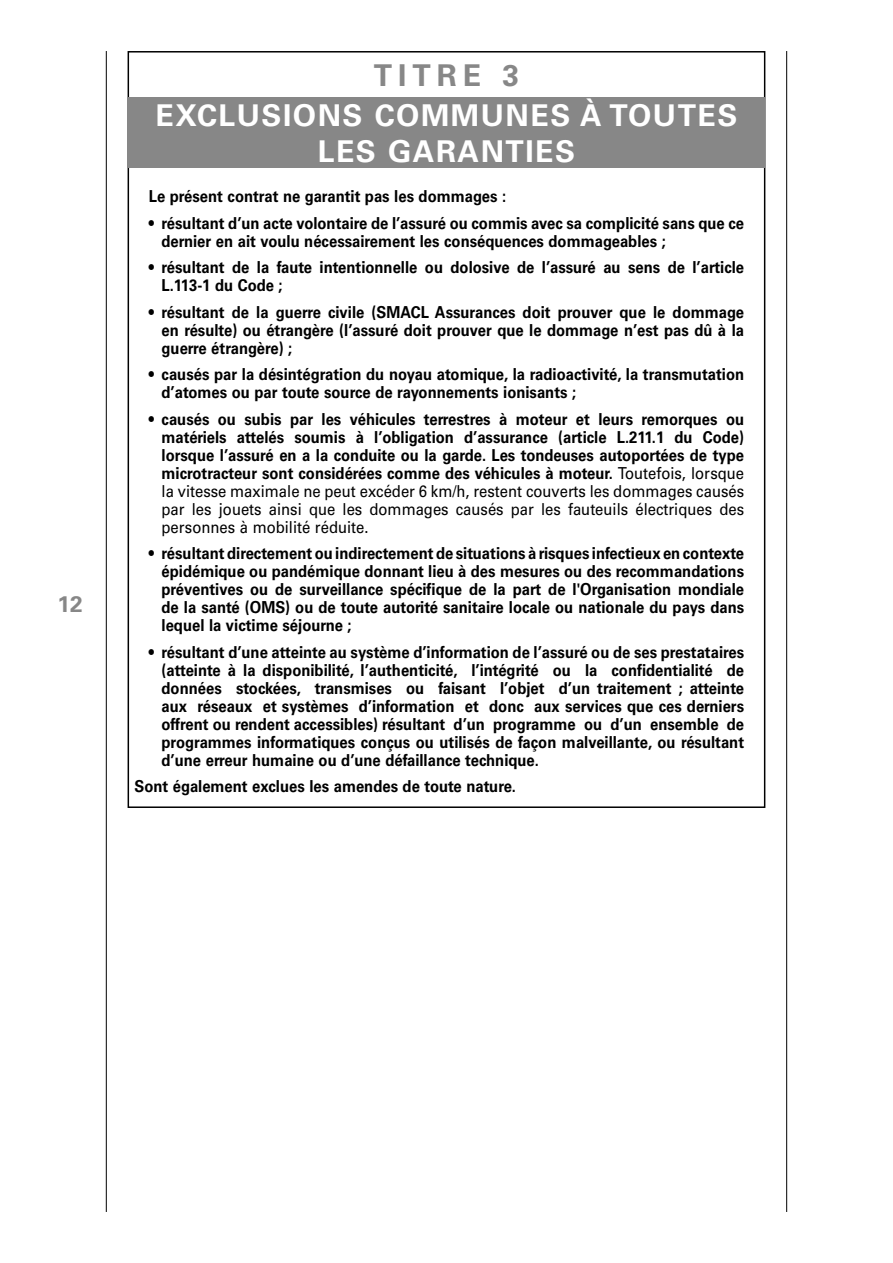
<style>
.page{position:relative;width:893px;height:1263px;background:#fff}
.page>*{position:absolute;margin:0;border:0;box-sizing:border-box;transform-origin:0 0}
.t1{font:700 30px/36px "Univers LT Std";letter-spacing:.05em;color:#fff;text-align:center}
.t2{font:700 30px "Univers LT Std";letter-spacing:.2em;color:#878787}
.t3{font:700 22.5px "Univers LT Std";color:#878787}
.t4{font:700 16.5px/18px "Univers LT Std";color:#000;text-align:justify;scale:.9 1}
.s1{font-weight:400}
</style>
<div class="page">
<hr style="left:786px;top:51px;width:1px;height:1161px;background:#000">
<hr style="left:106px;top:51px;width:1px;height:1161px;background:#000">
<div style="left:128px;top:98px;width:637px;height:70px;background:#878787"></div>
<h2 class="t3" style="left:58px;top:590px;width:27px">12</h2>
<h1 class="t2" style="left:374px;top:57px;width:147px">TITRE 3</h1>
<h1 class="t1" style="left:156px;top:97px;width:583px">EXCLUSIONS COMMUNES À TOUTES<br>LES GARANTIES</h1>
<p class="t4" style="left:149px;top:187px;width:399px">Le présent contrat ne garantit pas les dommages :</p>
<p class="t4" style="left:162px;top:214px;width:649px;text-indent:-13px">• résultant d’un acte volontaire de l’assuré ou commis avec sa complicité sans que ce dernier en ait voulu nécessairement les conséquences dommageables ;</p>
<p class="t4" style="left:162px;top:258px;width:649px;text-indent:-13px">• résultant de la faute intentionnelle ou dolosive de l’assuré au sens de l’article<br>L.113-1 du Code ;</p>
<p class="t4" style="left:162px;top:303px;width:649px;text-indent:-13px">• résultant de la guerre civile (SMACL Assurances doit prouver que le dommage en résulte) ou étrangère (l’assuré doit prouver que le dommage n’est pas dû à la guerre étrangère) ;</p>
<p class="t4" style="left:162px;top:365px;width:649px;text-indent:-13px">• causés par la désintégration du noyau atomique, la radioactivité, la transmutation d’atomes ou par toute source de rayonnements ionisants ;</p>
<p class="t4" style="left:162px;top:410px;width:649px;text-indent:-13px">• causés ou subis par les véhicules terrestres à moteur et leurs remorques ou matériels attelés soumis à l’obligation d’assurance (article L.211.1 du Code) lorsque l’assuré en a la conduite ou la garde. Les tondeuses autoportées de type microtracteur sont considérées comme des véhicules à moteur. <span class="s1">Toutefois, lorsque la vitesse maximale ne peut excéder 6 km/h, restent couverts les dommages causés par les jouets ainsi que les dommages causés par les fauteuils électriques des personnes à mobilité réduite.</span></p>
<p class="t4" style="left:162px;top:544px;width:649px;text-indent:-13px">• résultant directement ou indirectement de situations à risques infectieux en contexte épidémique ou pandémique donnant lieu à des mesures ou des recommandations préventives ou de surveillance spécifique de la part de l'Organisation mondiale de la santé (OMS) ou de toute autorité sanitaire locale ou nationale du pays dans lequel la victime séjourne ;</p>
<p class="t4" style="left:162px;top:643px;width:649px;text-indent:-13px">• résultant d’une atteinte au système d’information de l’assuré ou de ses prestataires (atteinte à la disponibilité, l’authenticité, l’intégrité ou la confidentialité de données stockées, transmises ou faisant l’objet d’un traitement ; atteinte aux réseaux et systèmes d’information et donc aux services que ces derniers offrent ou rendent accessibles) résultant d’un programme ou d’un ensemble de programmes informatiques conçus ou utilisés de façon malveillante, ou résultant d’une erreur humaine ou d’une défaillance technique.</p>
<p class="t4" style="left:135px;top:777px;width:425px">Sont également exclues les amendes de toute nature.</p>
</div>
